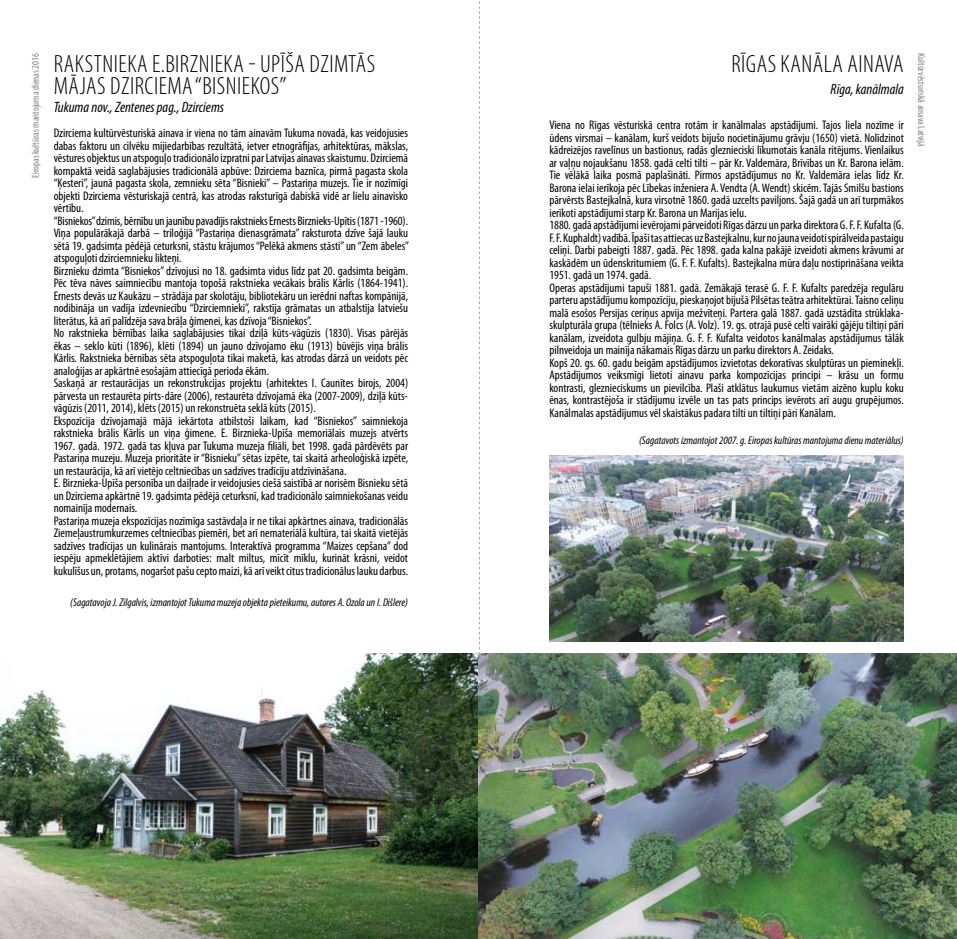
<style>
.page{position:relative;width:957px;height:939px;background:#fff}
.page>*{position:absolute;margin:0;border:0;box-sizing:border-box;transform-origin:0 0}
.t1{font:300 condensed 25px "Myriad Pro";letter-spacing:.02em;color:#000}
.t2{font:italic condensed 15px "Myriad Pro";color:#000}
.t3{font:condensed 12.5px/12.5px "Myriad Pro";color:#000}
.t4{font:italic condensed 11.25px "Myriad Pro";color:#000}
.t5{font:condensed 10px "Myriad Pro";color:#808285}
</style>
<div class="page">
<svg style="left:479px;top:1px;width:1px;height:653px"></svg>
<img style="left:0;top:654px;width:957px;height:285px">
<img style="left:549px;top:455px;width:355px;height:186px">
<h1 class="t1" style="left:54px;top:49px;width:21px">RAKSTNIEKA</h1>
<h1 class="t1" style="left:152px;top:49px;width:33px">E.BIRZNIEKA</h1>
<h1 class="t1" style="left:248px;top:49px;width:72px">- UPĪŠA DZIMTĀS</h1>
<h1 class="t1" style="left:54px;top:71px;width:11px">MĀJAS</h1>
<h1 class="t1" style="left:110px;top:71px;width:21px">DZIRCIEMA</h1>
<h1 class="t1" style="left:195px;top:71px;width:27px">“BISNIEKOS</h1>
<h1 class="t1" style="left:279px;top:71px;width:9px">”</h1>
<p class="t2" style="left:54px;top:98px;width:172px">Tukuma nov., Zentenes pag., Dzirciems</p>
<p class="t3" style="left:54px;top:127px;width:357px">Dzirciema kultūrvēsturiskā ainava ir viena no tām ainavām Tukuma novadā, kas veidojusies dabas faktoru un cilvēku mijiedarbības rezultātā, ietver etnogrāfijas, arhitektūras, mākslas, vēstures objektus un atspoguļo tradicionālo izpratni par Latvijas ainavas skaistumu. Dzirciemā kompaktā veidā saglabājusies tradicionālā apbūve: Dzirciema baznīca, pirmā pagasta skola “Ķesteri”, jaunā pagasta skola, zemnieku sēta “Bisnieki” – Pastariņa muzejs. Tie ir nozīmīgi objekti Dzirciema vēsturiskajā centrā, kas atrodas raksturīgā dabiskā vidē ar lielu ainavisko vērtību.<br>“Bisniekos” dzimis, bērnību un jaunību pavadījis rakstnieks Ernests Birznieks-Upītis (1871 -1960).<br>Viņa populārākajā darbā – triloģijā “Pastariņa dienasgrāmata” raksturota dzīve šajā lauku sētā 19. gadsimta pēdējā ceturksnī, stāstu krājumos “Pelēkā akmens stāsti” un “Zem ābeles” atspoguļoti dzirciemnieku likteņi.<br>Birznieku dzimta “Bisniekos” dzīvojusi no 18. gadsimta vidus līdz pat 20. gadsimta beigām.<br>Pēc tēva nāves saimniecību mantoja topošā rakstnieka vecākais brālis Kārlis (1864-1941).<br>Ernests devās uz Kaukāzu – strādāja par skolotāju, bibliotekāru un ierēdni naftas kompānijā, nodibināja un vadīja izdevniecību “Dzirciemnieki”, rakstīja grāmatas un atbalstīja latviešu literātus, kā arī palīdzēja sava brāļa ģimenei, kas dzīvoja “Bisniekos”.<br>No rakstnieka bērnības laika saglabājusies tikai dziļā kūts-vāgūzis (1830). Visas pārējās ēkas – seklo kūti (1896), klēti (1894) un jauno dzīvojamo ēku (1913) būvējis viņa brālis Kārlis. Rakstnieka bērnības sēta atspoguļota tikai maketā, kas atrodas dārzā un veidots pēc analoģijas ar apkārtnē esošajām attiecīgā perioda ēkām.<br>Saskaņā ar restaurācijas un rekonstrukcijas projektu (arhitektes I. Caunītes birojs, 2004) pārvesta un restaurēta pirts-dāre (2006), restaurēta dzīvojamā ēka (2007-2009), dziļā kūts&shy;vāgūzis (2011, 2014), klēts (2015) un rekonstruēta seklā kūts (2015).<br>Ekspozīcija dzīvojamajā mājā iekārtota atbilstoši laikam, kad “Bisniekos” saimniekoja rakstnieka brālis Kārlis un viņa ģimene. E. Birznieka-Upīša memoriālais muzejs atvērts 1967. gadā. 1972. gadā tas kļuva par Tukuma muzeja filiāli, bet 1998. gadā pārdēvēts par Pastariņa muzeju. Muzeja prioritāte ir “Bisnieku” sētas izpēte, tai skaitā arheoloģiskā izpēte, un restaurācija, kā arī vietējo celtniecības un sadzīves tradīciju atdzīvināšana.<br>E. Birznieka-Upīša personība un daiļrade ir veidojusies ciešā saistībā ar norisēm Bisnieku sētā un Dzirciema apkārtnē 19. gadsimta pēdējā ceturksnī, kad tradicionālo saimniekošanas veidu nomainīja modernais.<br>Pastariņa muzeja ekspozīcijas nozīmīga sastāvdaļa ir ne tikai apkārtnes ainava, tradicionālās Ziemeļaustrumkurzemes celtniecības piemēri, bet arī nemateriālā kultūra, tai skaitā vietējās sadzīves tradīcijas un kulinārais mantojums. Interaktīvā programma “Maizes cepšana” dod iespēju apmeklētājiem aktīvi darboties: malt miltus, mīcīt mīklu, kurināt krāsni, veidot kukulīšus un, protams, nogaršot pašu cepto maizi, kā arī veikt citus tradicionālus lauku darbus.</p>
<p class="t4" style="left:70px;top:596px;width:339px">(Sagatavoja J. Zilgalvis, izmantojot Tukuma muzeja objekta pieteikumu, autores A. Ozola un I. Dišlere)</p>
<h1 class="t1" style="left:731px;top:49px;width:61px">RĪGAS KANĀLA</h1>
<h1 class="t1" style="left:847px;top:49px;width:11px">AINAVA</h1>
<p class="t2" style="left:830px;top:80px;width:75px">Rīga, kanālmala</p>
<p class="t3" style="left:549px;top:119px;width:356px">Viena no Rīgas vēsturiskā centra rotām ir kanālmalas apstādījumi. Tajos liela nozīme ir ūdens virsmai – kanālam, kurš veidots bijušo nocietinājumu grāvju (1650) vietā. Nolīdzinot kādreizējos ravelīnus un bastionus, radās gleznieciski līkumotais kanāla ritējums. Vienlaikus ar vaļņu nojaukšanu 1858. gadā celti tilti – pār Kr. Valdemāra, Brīvības un Kr. Barona ielām.<br>Tie vēlākā laika posmā paplašināti. Pirmos apstādījumus no Kr. Valdemāra ielas līdz Kr.<br>Barona ielai ierīkoja pēc Lībekas inženiera A. Vendta (A. Wendt) skicēm. Tajās Smilšu bastions pārvērsts Bastejkalnā, kura virsotnē 1860. gadā uzcelts paviljons. Šajā gadā un arī turpmākos ierīkoti apstādījumi starp Kr. Barona un Marijas ielu.<br>1880. gadā apstādījumi ievērojami pārveidoti Rīgas dārzu un parka direktora G. F. F. Kufalta (G.<br>F. F. Kuphaldt) vadībā. Īpaši tas attiecas uz Bastejkalnu, kur no jauna veidoti spirālveida pastaigu celiņi. Darbi pabeigti 1887. gadā. Pēc 1898. gada kalna pakājē izveidoti akmens krāvumi ar kaskādēm un ūdenskritumiem (G. F. F. Kufalts). Bastejkalna mūra daļu nostiprināšana veikta 1951. gadā un 1974. gadā.<br>Operas apstādījumi tapuši 1881. gadā. Zemākajā terasē G. F. F. Kufalts paredzēja regulāru parteru apstādījumu kompozīciju, pieskaņojot bijušā Pilsētas teātra arhitektūrai. Taisno celiņu malā esošos Persijas ceriņus apvija mežvīteņi. Partera galā 1887. gadā uzstādīta strūklaka&shy;skulpturāla grupa (tēlnieks A. Folcs (A. Volz). 19. gs. otrajā pusē celti vairāki gājēju tiltiņi pāri kanālam, izveidota gulbju mājiņa. G. F. F. Kufalta veidotos kanālmalas apstādījumus tālāk pilnveidoja un mainīja nākamais Rīgas dārzu un parku direktors A. Zeidaks.<br>Kopš 20. gs. 60. gadu beigām apstādījumos izvietotas dekoratīvas skulptūras un pieminekļi.<br>Apstādījumos veiksmīgi lietoti ainavu parka kompozīcijas principi – krāsu un formu kontrasti, gleznieciskums un pievilcība. Plaši atklātus laukumus vietām aizēno kuplu koku ēnas, kontrastējoša ir stādījumu izvēle un tas pats princips ievērots arī augu grupējumos.<br>Kanālmalas apstādījumus vēl skaistākus padara tilti un tiltiņi pāri Kanālam.</p>
<p class="t4" style="left:639px;top:433px;width:266px">(Sagatavots izmantojot 2007. g. Eiropas kultūras mantojuma dienu materiālus)</p>
<p class="t5" style="left:29px;top:178px;width:126px;rotate:-90deg">Eiropas kultūras mantojuma dienas 2016</p>
<p class="t5" style="left:927px;top:53px;width:95px;rotate:90deg">Kultūrvēsturiskā ainava Latvijā</p>
</div>
